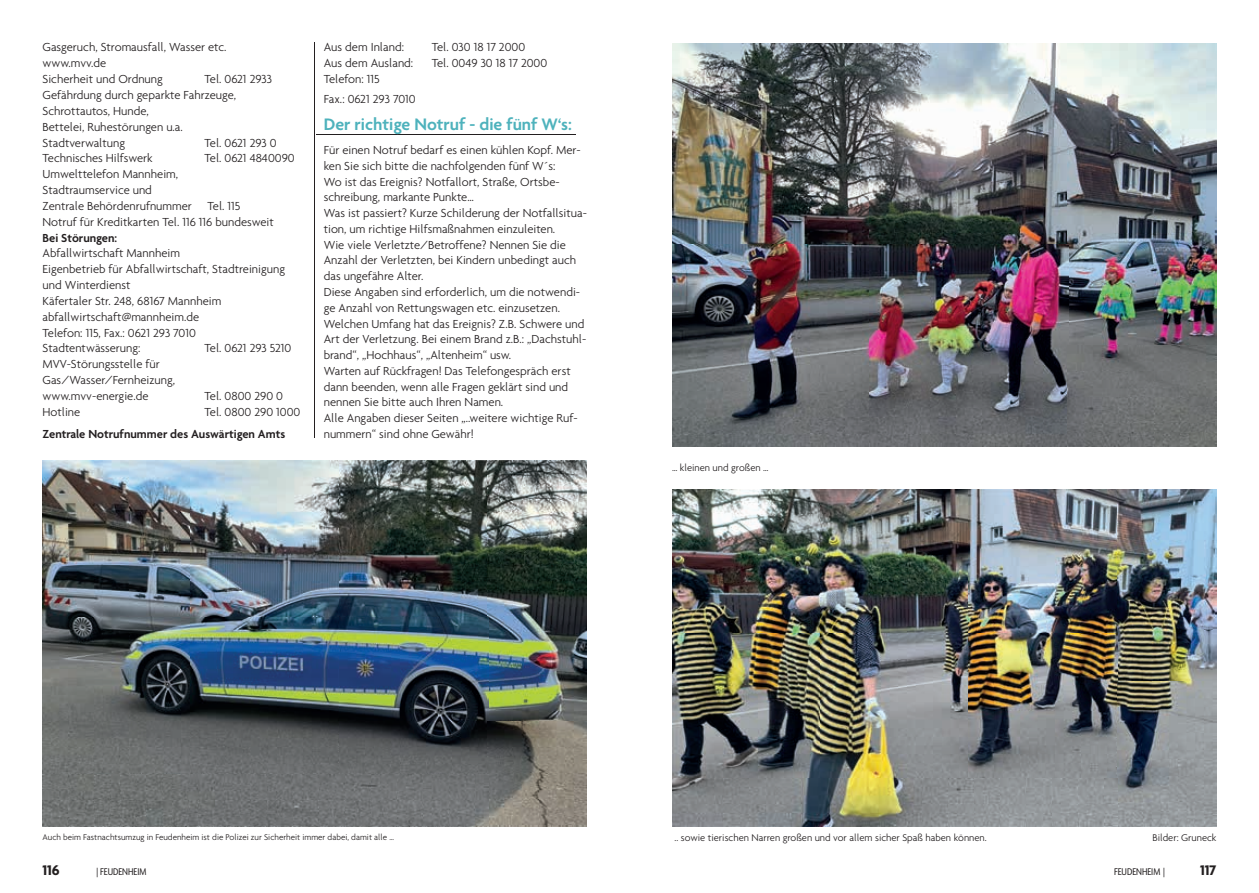
<style>
.page{position:relative;width:1259px;height:893px;background:#fff}
.page>*{position:absolute;margin:0;border:0;box-sizing:border-box;transform-origin:0 0}
.t1{font:600 18px "Agenda";color:#4eb2bc}
.t2{font:700 15px "Agenda";color:#231f20}
.t3{font:300 12.6px/15.8px "Agenda";color:#231f20}
.t4{font:600 12.6px "Agenda";color:#231f20}
.t5{font:300 10.5px "Agenda";color:#231f20}
.t6{font:condensed 10.5px "Agenda";color:#231f20}
.t7{font:300 9px "Agenda";color:#231f20}
</style>
<div class="page">
<hr style="left:316px;top:134px;width:260px;height:1px;background:#231f20">
<hr style="left:314px;top:43px;width:1px;height:395px;background:#231f20">
<img style="left:43px;top:461px;width:544px;height:365px">
<img style="left:672px;top:489px;width:544px;height:337px">
<img style="left:672px;top:43px;width:544px;height:403px">
<p class="t3" style="left:43px;top:39px;width:186px">Gasgeruch, Stromausfall, Wasser etc. www.mvv.de<br>Sicherheit und Ordnung</p>
<p class="t3" style="left:43px;top:71px;width:231px;text-indent:162px">Tel. 0621 2933<br>Gefährdung durch geparkte Fahrzeuge,<br>Schrottautos, Hunde,<br>Bettelei, Ruhestörungen u.a.<br>Stadtverwaltung</p>
<p class="t3" style="left:205px;top:134px;width:74px">Tel. 0621 293 0</p>
<p class="t3" style="left:43px;top:150px;width:112px">Technisches Hilfswerk</p>
<p class="t3" style="left:205px;top:150px;width:92px">Tel. 0621 4840090</p>
<p class="t3" style="left:43px;top:166px;width:233px">Umwelttelefon Mannheim,<br>Stadtraumservice und<br>Zentrale Behördenrufnummer Tel. 115<br>Notruf für Kreditkarten Tel. 116 116 bundesweit</p>
<p class="t4" style="left:43px;top:231px;width:76px">Bei Störungen:</p>
<p class="t3" style="left:43px;top:245px;width:244px">Abfallwirtschaft Mannheim<br>Eigenbetrieb für Abfallwirtschaft, Stadtreinigung und Winterdienst<br>Käfertaler Str. 248, 68167 Mannheim abfallwirtschaft@mannheim.de<br>Telefon: 115, Fax.: 0621 293 7010<br>Stadtentwässerung:</p>
<p class="t3" style="left:205px;top:340px;width:88px">Tel. 0621 293 5210</p>
<p class="t3" style="left:43px;top:356px;width:134px">MVV-Störungsstelle für<br>Gas/Wasser/Fernheizung, www.mvv-energie.de</p>
<p class="t3" style="left:205px;top:388px;width:80px">Tel. 0800 290 0</p>
<p class="t3" style="left:43px;top:404px;width:39px">Hotline</p>
<p class="t3" style="left:205px;top:404px;width:97px">Tel. 0800 290 1000</p>
<p class="t4" style="left:43px;top:427px;width:244px">Zentrale Notrufnummer des Auswärtigen Amts</p>
<p class="t3" style="left:324px;top:39px;width:82px">Aus dem Inland:</p>
<p class="t3" style="left:432px;top:39px;width:95px">Tel. 030 18 17 2000</p>
<p class="t3" style="left:324px;top:55px;width:91px">Aus dem Ausland:</p>
<p class="t3" style="left:432px;top:55px;width:117px">Tel. 0049 30 18 17 2000</p>
<p class="t3" style="left:324px;top:69px;width:93px;line-height:20.1px">Telefon: 115<br>Fax.: 0621 293 7010</p>
<h1 class="t1" style="left:324px;top:114px;width:250px">Der richtige Notruf - die fünf W‘s:</h1>
<p class="t3" style="left:324px;top:142px;width:265px">Für einen Notruf bedarf es einen kühlen Kopf. Mer&shy;ken Sie sich bitte die nachfolgenden fünf W´s:<br>Wo ist das Ereignis? Notfallort, Straße, Ortsbe&shy;schreibung, markante Punkte…<br>Was ist passiert? Kurze Schilderung der Notfallsitua&shy;tion, um richtige Hilfsmaßnahmen einzuleiten.<br>Wie viele Verletzte/Betroffene? Nennen Sie die Anzahl der Verletzten, bei Kindern unbedingt auch das ungefähre Alter.<br>Diese Angaben sind erforderlich, um die notwendi&shy;ge Anzahl von Rettungswagen etc. einzusetzen.<br>Welchen Umfang hat das Ereignis? Z.B. Schwere und Art der Verletzung. Bei einem Brand z.B.: „Dachstuhl&shy;brand“, „Hochhaus“, „Altenheim“ usw.<br>Warten auf Rückfragen! Das Telefongespräch erst dann beenden, wenn alle Fragen geklärt sind und nennen Sie bitte auch Ihren Namen.<br>Alle Angaben dieser Seiten „..weitere wichtige Ruf&shy;nummern“ sind ohne Gewähr!</p>
<p class="t5" style="left:672px;top:462px;width:98px">… kleinen und großen …</p>
<p class="t7" style="left:43px;top:832px;width:353px">Auch beim Fastnachtsumzug in Feudenheim ist die Polizei zur Sicherheit immer dabei, damit alle …</p>
<p class="t5" style="left:674px;top:832px;width:314px">.. sowie tierischen Narren großen und vor allem sicher Spaß haben können.</p>
<p class="t5" style="left:1152px;top:832px;width:66px">Bilder: Gruneck</p>
<p class="t2" style="left:43px;top:862px;width:19px">116</p>
<p class="t6" style="left:97px;top:866px;width:51px">| FEUDENHEIM</p>
<p class="t6" style="left:1114px;top:866px;width:52px">FEUDENHEIM |</p>
<p class="t2" style="left:1200px;top:862px;width:18px">117</p>
</div>
